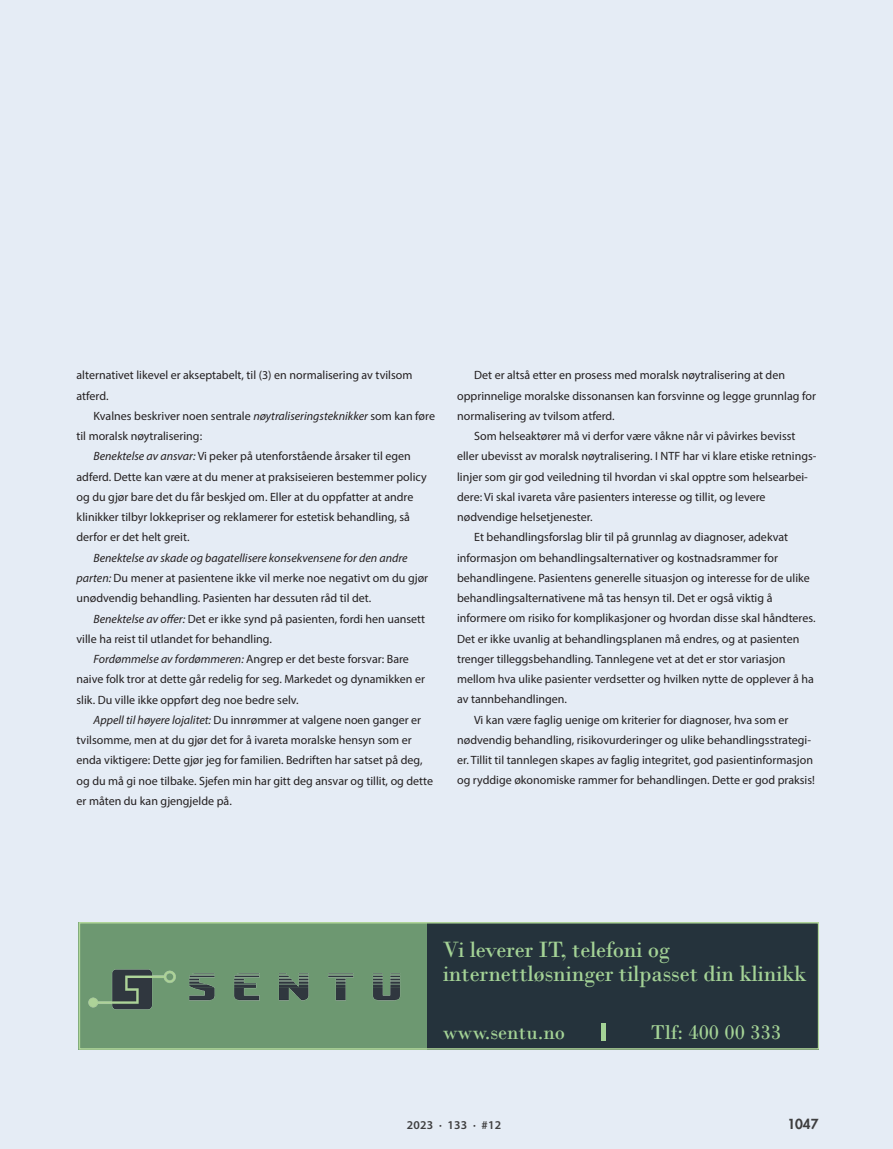
<style>
.page{position:relative;width:893px;height:1149px;background:#fff}
.page>*{position:absolute;margin:0;border:0;box-sizing:border-box;transform-origin:0 0}
.t1{font:23.25px/24px "Bodoni";letter-spacing:-.01em;color:#a4d396}
.t2{font:21px "Bodoni";color:#a4d396}
.t3{font:800 13.5px "Futura Std";color:#3e3e3f}
.t4{font:12px/20.2px "Myriad Pro";color:#231f20}
.t5{font:600 12px "Myriad Pro";letter-spacing:.02em;color:#3e3e3f}
.s1{font-style:italic}
</style>
<div class="page">
<div style="left:0;top:0;width:893px;height:1148px;background:#e5ecf5"></div>
<div style="left:427px;top:921px;width:392px;height:128px;background:#25333c"></div>
<div style="left:79px;top:921px;width:740px;height:128px;border:2px solid #b1d79a"></div>
<div style="left:601px;top:1022px;width:5px;height:17px;background:#a4d396"></div>
<img style="left:79px;top:921px;width:343px;height:128px">
<p class="t4" style="left:77px;top:365px;width:337px">alternativet likevel er akseptabelt, til (3) en normalisering av tvilsom atferd.</p>
<p class="t4" style="left:94px;top:405px;width:343px">Kvalnes beskriver noen sentrale <span class="s1">nøytraliseringsteknikker</span> som kan føre</p>
<p class="t4" style="left:77px;top:425px;width:127px">til moralsk nøytralisering:</p>
<p class="t4" style="left:94px;top:446px;width:319px"><span class="s1">Benektelse av ansvar:</span> Vi peker på utenforstående årsaker til egen</p>
<p class="t4" style="left:77px;top:466px;width:352px">adferd. Dette kan være at du mener at praksiseieren bestemmer policy</p>
<p class="t4" style="left:77px;top:486px;width:338px">og du gjør bare det du får beskjed om. Eller at du oppfatter at andre</p>
<p class="t4" style="left:77px;top:506px;width:335px">klinikker tilbyr lokkepriser og reklamerer for estetisk behandling, så</p>
<p class="t4" style="left:77px;top:527px;width:114px">derfor er det helt greit.</p>
<p class="t4" style="left:77px;top:547px;width:353px;text-indent:17px"><span class="s1">Benektelse av skade og bagatellisere konsekvensene for den andre parten:</span> Du mener at pasientene ikke vil merke noe negativt om du gjør unødvendig behandling. Pasienten har dessuten råd til det.</p>
<p class="t4" style="left:77px;top:608px;width:350px;text-indent:17px"><span class="s1">Benektelse av offer:</span> Det er ikke synd på pasienten, fordi hen uansett ville ha reist til utlandet for behandling.</p>
<p class="t4" style="left:77px;top:648px;width:350px;text-indent:17px"><span class="s1">Fordømmelse av fordømmeren:</span> Angrep er det beste forsvar: Bare naive folk tror at dette går redelig for seg. Markedet og dynamikken er slik. Du ville ikke oppført deg noe bedre selv.</p>
<p class="t4" style="left:77px;top:709px;width:358px;text-indent:17px"><span class="s1">Appell til høyere lojalitet:</span> Du innrømmer at valgene noen ganger er tvilsomme, men at du gjør det for å ivareta moralske hensyn som er enda viktigere: Dette gjør jeg for familien. Bedriften har satset på deg, og du må gi noe tilbake. Sjefen min har gitt deg ansvar og tillit, og dette er måten du kan gjengjelde på.</p>
<p class="t4" style="left:474px;top:365px;width:312px">Det er altså etter en prosess med moralsk nøytralisering at den</p>
<p class="t4" style="left:457px;top:385px;width:360px">opprinnelige moralske dissonansen kan forsvinne og legge grunnlag for</p>
<p class="t4" style="left:457px;top:405px;width:159px">normalisering av tvilsom atferd.</p>
<p class="t4" style="left:474px;top:425px;width:323px">Som helseaktører må vi derfor være våkne når vi påvirkes bevisst</p>
<p class="t4" style="left:457px;top:446px;width:361px">eller ubevisst av moralsk nøytralisering. I NTF har vi klare etiske retnings-</p>
<p class="t4" style="left:457px;top:466px;width:352px">linjer som gir god veiledning til hvordan vi skal opptre som helsearbei-</p>
<p class="t4" style="left:457px;top:486px;width:310px">dere: Vi skal ivareta våre pasienters interesse og tillit, og levere</p>
<p class="t4" style="left:457px;top:506px;width:137px">nødvendige helsetjenester.</p>
<p class="t4" style="left:474px;top:527px;width:316px">Et behandlingsforslag blir til på grunnlag av diagnoser, adekvat</p>
<p class="t4" style="left:457px;top:547px;width:322px">informasjon om behandlingsalternativer og kostnadsrammer for</p>
<p class="t4" style="left:457px;top:567px;width:354px">behandlingene. Pasientens generelle situasjon og interesse for de ulike</p>
<p class="t4" style="left:457px;top:587px;width:317px">behandlingsalternativene må tas hensyn til. Det er også viktig å</p>
<p class="t4" style="left:457px;top:608px;width:360px">informere om risiko for komplikasjoner og hvordan disse skal håndteres.</p>
<p class="t4" style="left:457px;top:628px;width:344px">Det er ikke uvanlig at behandlingsplanen må endres, og at pasienten</p>
<p class="t4" style="left:457px;top:648px;width:330px">trenger tilleggsbehandling. Tannlegene vet at det er stor variasjon</p>
<p class="t4" style="left:457px;top:668px;width:358px">mellom hva ulike pasienter verdsetter og hvilken nytte de opplever å ha</p>
<p class="t4" style="left:457px;top:688px;width:111px">av tannbehandlingen.</p>
<p class="t4" style="left:474px;top:709px;width:316px">Vi kan være faglig uenige om kriterier for diagnoser, hva som er</p>
<p class="t4" style="left:457px;top:729px;width:355px">nødvendig behandling, risikovurderinger og ulike behandlingsstrategi-</p>
<p class="t4" style="left:457px;top:749px;width:357px">er. Tillit til tannlegen skapes av faglig integritet, god pasientinformasjon</p>
<p class="t4" style="left:457px;top:769px;width:359px">og ryddige økonomiske rammer for behandlingen. Dette er god praksis!</p>
<h1 class="t1" style="left:443px;top:937px;width:365px">Vi leverer IT, telefoni og internettløsninger tilpasset din klinikk</h1>
<h2 class="t2" style="left:443px;top:1019px;width:124px">www.sentu.no</h2>
<h2 class="t2" style="left:651px;top:1019px;width:131px">Tlf: 400 00 333</h2>
<p class="t5" style="left:407px;top:1117px;width:96px">2023 · 133 · #12</p>
<p class="t3" style="left:787px;top:1115px;width:33px">1047</p>
</div>
